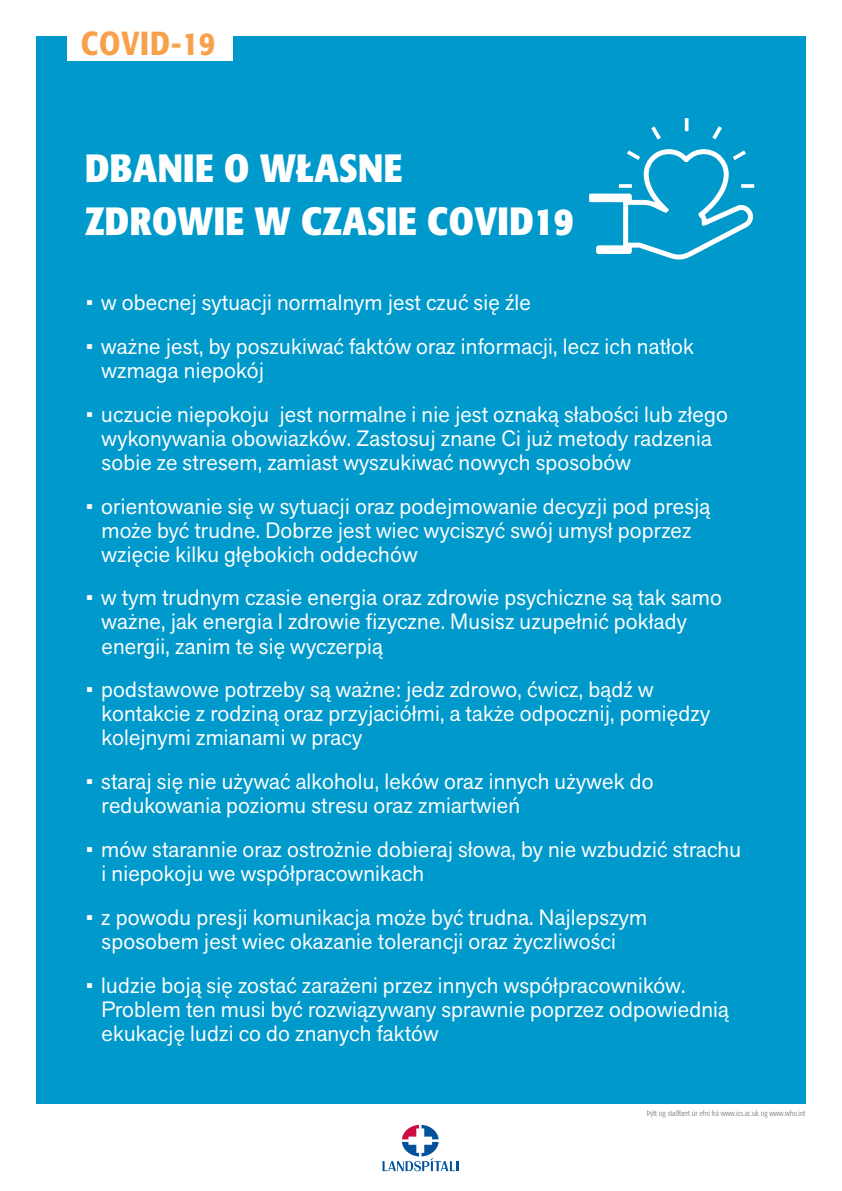
<style>
.page{position:relative;width:842px;height:1191px;background:#fff}
.page>*{position:absolute;margin:0;border:0;box-sizing:border-box;transform-origin:0 0}
.t1{font:700 condensed 39px/53px "Formata";letter-spacing:.01em;color:#fff}
.t2{font:500 condensed 33px "Formata";letter-spacing:.03em;color:#f8a14d}
.t3{font:22px/24px "Akzid Grtsk Next";letter-spacing:.01em;color:#fff}
.t4{font:300 condensed 8px "Formata";color:#76787b}
</style>
<div class="page">
<div style="left:36px;top:36px;width:770px;height:1067px;background:#0099cb"></div>
<div style="left:67px;top:18px;width:166px;height:43px;background:#fff"></div>
<svg style="left:589px;top:118px;width:166px;height:142px"></svg>
<svg style="left:382px;top:1124px;width:76px;height:47px"></svg>
<p class="t2" style="left:81px;top:23px;width:136px">COVID-19</p>
<p class="t1" style="left:85px;top:141px;width:490px">DBANIE O WŁASNE<br>ZDROWIE W CZASIE COVID19</p>
<p class="t3" style="left:86px;top:290px;width:446px">• w obecnej sytuacji normalnym jest czuć się źle</p>
<p class="t3" style="left:102px;top:334px;width:594px;text-indent:-15px">• ważne jest, by poszukiwać faktów oraz informacji, lecz ich natłok wzmaga niepokój</p>
<p class="t3" style="left:102px;top:402px;width:628px;text-indent:-15px">• uczucie niepokoju jest normalne i nie jest oznaką słabości lub złego wykonywania obowiazków. Zastosuj znane Ci już metody radzenia sobie ze stresem, zamiast wyszukiwać nowych sposobów</p>
<p class="t3" style="left:102px;top:494px;width:610px;text-indent:-15px">• orientowanie się w sytuacji oraz podejmowanie decyzji pod presją może być trudne. Dobrze jest wiec wyciszyć swój umysł poprzez wzięcie kilku głębokich oddechów</p>
<p class="t3" style="left:102px;top:585px;width:622px;text-indent:-15px">• w tym trudnym czasie energia oraz zdrowie psychiczne są tak samo ważne, jak energia I zdrowie fizyczne. Musisz uzupełnić pokłady energii, zanim te się wyczerpią</p>
<p class="t3" style="left:102px;top:677px;width:610px;text-indent:-15px">• podstawowe potrzeby są ważne: jedz zdrowo, ćwicz, bądź w kontakcie z rodziną oraz przyjaciółmi, a także odpocznij, pomiędzy kolejnymi zmianami w pracy</p>
<p class="t3" style="left:102px;top:769px;width:553px;text-indent:-15px">• staraj się nie używać alkoholu, leków oraz innych używek do redukowania poziomu stresu oraz zmiartwień</p>
<p class="t3" style="left:102px;top:837px;width:641px;text-indent:-15px">• mów starannie oraz ostrożnie dobieraj słowa, by nie wzbudzić strachu i niepokoju we współpracownikach</p>
<p class="t3" style="left:102px;top:905px;width:547px;text-indent:-15px">• z powodu presji komunikacja może być trudna. Najlepszym sposobem jest wiec okazanie tolerancji oraz życzliwości</p>
<p class="t3" style="left:102px;top:973px;width:629px;text-indent:-15px">• ludzie boją się zostać zarażeni przez innych współpracowników.<br>Problem ten musi być rozwiązywany sprawnie poprzez odpowiednią ekukację ludzi co do znanych faktów</p>
<p class="t4" style="left:647px;top:1108px;width:160px">Þýtt og staðfært úr efni frá www.ics.ac.uk og www.who.int</p>
</div>
